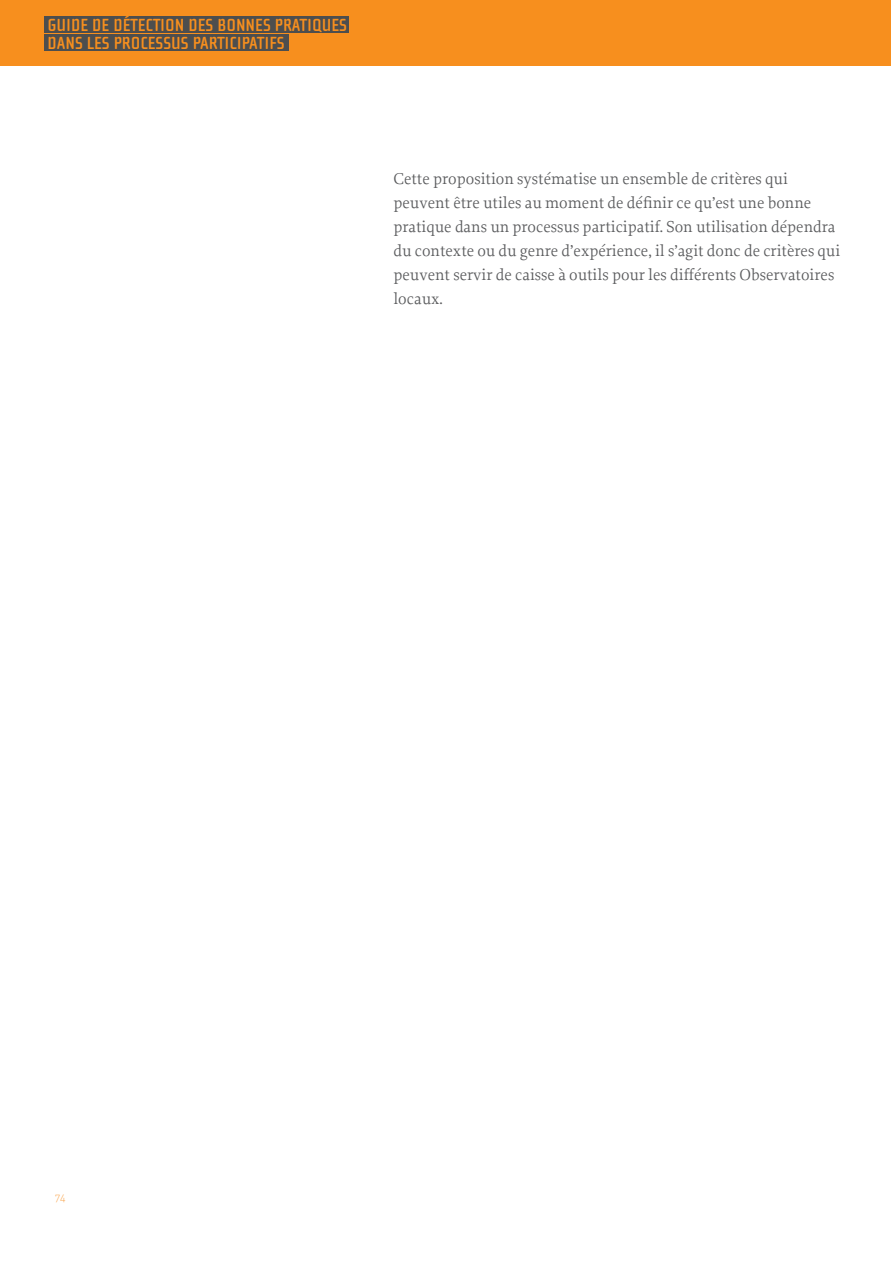
<style>
.page{position:relative;width:891px;height:1263px;background:#fff}
.page>*{position:absolute;margin:0;border:0;box-sizing:border-box;transform-origin:0 0}
.t1{font:700 18px "Cholla Sans";color:#f78f1e}
.Texto_Conteudo{font:16.5px/24px "Proforma";color:#58595b}
.t2{font:10.5px "DIN Light Alternate";color:#f9a34a}
</style>
<div class="page">
<div style="left:0;top:0;width:890px;height:66px;background:#f78f1e"></div>
<div style="left:45px;top:16px;width:304px;height:16px;background:#4d4e4e"></div>
<div style="left:45px;top:34px;width:244px;height:17px;background:#4d4e4e"></div>
<p class="t1" style="left:48px;top:15px;width:18px">GUIDE</p>
<p class="t1" style="left:92px;top:15px;width:30px">DE DÉTECTION</p>
<p class="t1" style="left:188px;top:15px;width:39px">DES BONNES</p>
<p class="t1" style="left:275px;top:15px;width:9px">PRATIQUES</p>
<p class="t1" style="left:48px;top:33px;width:10px">DANS</p>
<p class="t1" style="left:87px;top:33px;width:36px">LES PROCESSUS</p>
<p class="t1" style="left:193px;top:33px;width:8px">PARTICIPATIFS</p>
<p class="Texto_Conteudo" style="left:393px;top:167px;width:448px">Cette proposition systématise un ensemble de critères qui peuvent être utiles au moment de définir ce qu’est une bonne pratique dans un processus participatif. Son utilisation dépendra du contexte ou du genre d’expérience, il s’agit donc de critères qui peuvent servir de caisse à outils pour les différents Observatoires locaux.</p>
<p class="t2" style="left:55px;top:1191px;width:12px">74</p>
</div>
